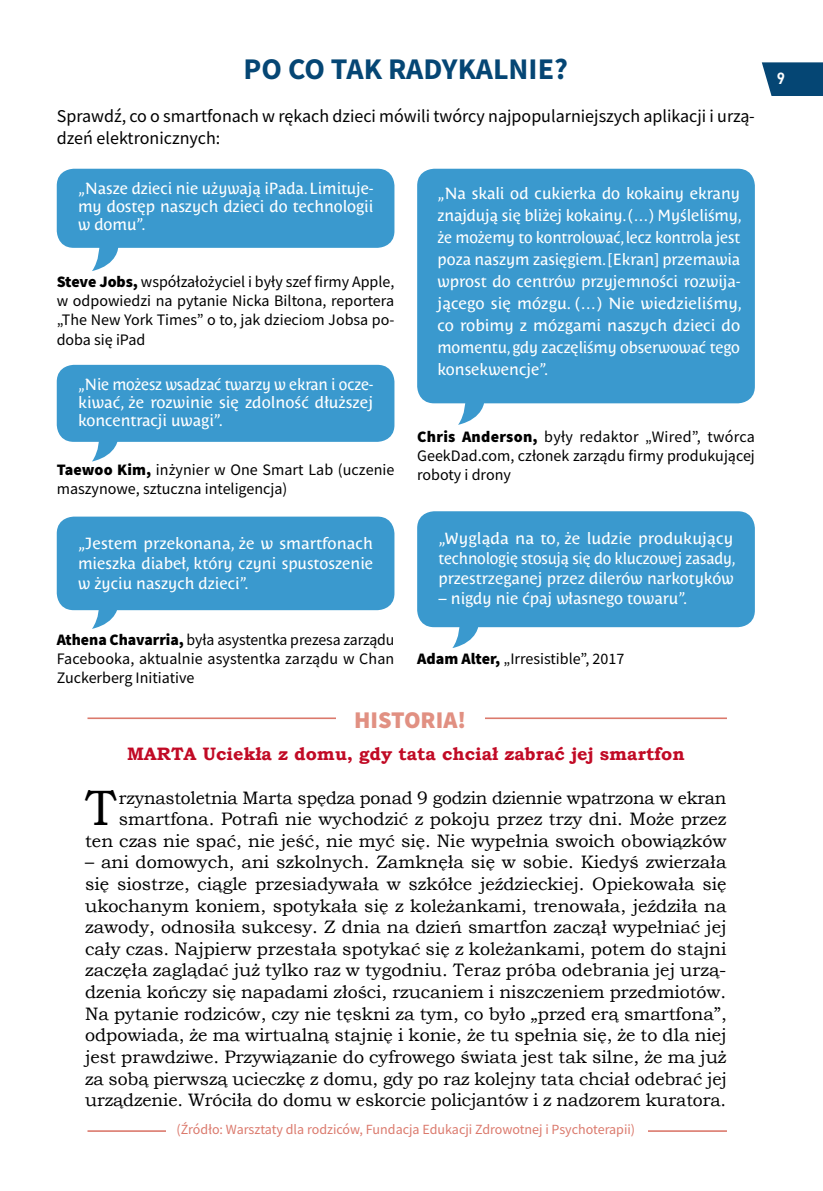
<style>
.page{position:relative;width:823px;height:1191px;background:#fff}
.page>*{position:absolute;margin:0;border:0;box-sizing:border-box;transform-origin:0 0}
.t1{font:49.8px "Bookman Old Style";color:#000}
.t2{font:700 30px "Source Sans Pro";color:#054674}
.t3{font:900 24px "Source Sans Pro";color:#e19082}
.t4{font:18px/21.6px "Bookman Old Style";letter-spacing:-.005em;color:#000;text-align:right}
.t5{font:18px/21.6px "Source Sans Pro";color:#000}
.t6{font:700 18px "Bookman Old Style";color:#c10a25}
.t7{font:16px/22px "Costa Ptf";color:#fff;text-align:justify}
.t8{font:16px/19.2px "Source Sans Pro";color:#000;text-align:justify}
.t9{font:16px/18px "Costa Ptf";color:#fff;text-align:justify;scale:.96 1}
.t10{font:700 16px "DIN Pl";color:#fff;scale:.95 1}
.t11{font:14px "Source Sans Pro";color:#db796c}
.s1{font-weight:900}
</style>
<div class="page">
<svg style="left:761px;top:62px;width:61px;height:34px;background:#1e5982"></svg>
<hr style="left:87px;top:1130px;width:639px;height:1px;background:#db796c">
<div style="left:166px;top:1117px;width:480px;height:25px;background:#fff"></div>
<hr style="left:87px;top:717px;width:639px;height:2px;background:#db796c">
<div style="left:335px;top:701px;width:149px;height:35px;background:#fff"></div>
<div style="left:57px;top:169px;width:337px;height:79px;background:#3a99ce;border-radius:17px"></div>
<div style="left:417px;top:511px;width:337px;height:116px;background:#3a99ce;border-radius:17px"></div>
<div style="left:417px;top:169px;width:337px;height:234px;background:#3a99ce;border-radius:17px"></div>
<div style="left:57px;top:516px;width:337px;height:94px;background:#3a99ce;border-radius:17px"></div>
<div style="left:57px;top:365px;width:337px;height:77px;background:#3a99ce;border-radius:17px"></div>
<svg style="left:92px;top:247px;width:26px;height:24px"></svg>
<svg style="left:458px;top:403px;width:26px;height:22px"></svg>
<svg style="left:92px;top:610px;width:26px;height:19px"></svg>
<svg style="left:92px;top:441px;width:26px;height:20px"></svg>
<svg style="left:452px;top:627px;width:26px;height:21px"></svg>
<h2 class="t2" style="left:243px;top:49px;width:326px">PO CO TAK RADYKALNIE?</h2>
<p class="t5" style="left:57px;top:106px;width:699px">Sprawdź, co o smartfonach w rękach dzieci mówili twórcy najpopularniejszych aplikacji i urzą&shy;dzeń elektronicznych:</p>
<p class="t7" style="left:78px;top:179px;width:296px;line-height:18px">„Nasze dzieci nie używają iPada. Limituje&shy;my dostęp naszych dzieci do technologii w domu”.</p>
<p class="t8" style="left:57px;top:272px;width:339px"><span class="s1">Steve Jobs,</span> współzałożyciel i były szef firmy Apple, w odpowiedzi na pytanie Nicka Biltona, reportera „The New York Times” o to, jak dzieciom Jobsa po&shy;doba się iPad</p>
<p class="t9" style="left:78px;top:375px;width:309px">„Nie możesz wsadzać twarzy w ekran i ocze&shy;kiwać, że rozwinie się zdolność dłuższej koncentracji uwagi”.</p>
<p class="t8" style="left:57px;top:460px;width:339px"><span class="s1">Taewoo Kim,</span> inżynier w One Smart Lab (uczenie maszynowe, sztuczna inteligencja)</p>
<p class="t7" style="left:78px;top:533px;width:296px;line-height:20px">„Jestem przekonana, że w smartfonach mieszka diabeł, który czyni spustoszenie w życiu naszych dzieci”.</p>
<p class="t8" style="left:57px;top:630px;width:339px"><span class="s1">Athena Chavarria,</span> była asystentka prezesa zarządu Facebooka, aktualnie asystentka zarządu w Chan Zuckerberg Initiative</p>
<p class="t7" style="left:437px;top:182px;width:306px;text-align:left">„Na skali od cukierka do kokainy ekrany znajdują się bliżej kokainy. (…) Myśleliśmy, że możemy to kontrolować, lecz kontrola jest poza naszym zasięgiem. [Ekran] przemawia wprost do centrów przyjemności rozwija&shy;jącego się mózgu. (…) Nie wiedzieliśmy, co robimy z mózgami naszych dzieci do momentu, gdy zaczęliśmy obserwować tego konsekwencje”.</p>
<p class="t8" style="left:417px;top:427px;width:339px"><span class="s1">Chris Anderson,</span> były redaktor „Wired”, twórca GeekDad.com, członek zarządu firmy produkującej roboty i drony</p>
<p class="t7" style="left:438px;top:529px;width:298px;line-height:20px;text-align:left">„Wygląda na to, że ludzie produkujący technologię stosują się do kluczowej zasady, przestrzeganej przez dilerów narkotyków</p>
<p class="t7" style="left:438px;top:588px;width:250px">– nigdy nie ćpaj własnego towaru”.</p>
<p class="t8" style="left:417px;top:648px;width:208px"><span class="s1">Adam Alter,</span> „Irresistible”, 2017</p>
<h3 class="t3" style="left:354px;top:703px;width:113px">HISTORIA!</h3>
<p class="t6" style="left:127px;top:741px;width:558px">MARTA Uciekła z domu, gdy tata chciał zabrać jej smartfon</p>
<h1 class="t1" style="left:86px;top:776px;width:32px">T</h1>
<p class="t4" style="left:85px;top:786px;width:642px">rzynastoletnia Marta spędza ponad 9 godzin dziennie wpatrzona w ekran smartfona. Potrafi nie wychodzić z pokoju przez trzy dni. Może przez<br>ten czas nie spać, nie jeść, nie myć się. Nie wypełnia swoich obowiązków</p>
<p class="t4" style="left:85px;top:851px;width:642px;text-align:justify">– ani domowych, ani szkolnych. Zamknęła się w sobie. Kiedyś zwierzała się siostrze, ciągle przesiadywała w szkółce jeździeckiej. Opiekowała się ukochanym koniem, spotykała się z koleżankami, trenowała, jeździła na zawody, odnosiła sukcesy. Z dnia na dzień smartfon zaczął wypełniać jej cały czas. Najpierw przestała spotykać się z koleżankami, potem do stajni zaczęła zaglądać już tylko raz w tygodniu. Teraz próba odebrania jej urzą&shy;dzenia kończy się napadami złości, rzucaniem i niszczeniem przedmiotów.<br>Na pytanie rodziców, czy nie tęskni za tym, co było „przed erą smartfona”, odpowiada, że ma wirtualną stajnię i konie, że tu spełnia się, że to dla niej jest prawdziwe. Przywiązanie do cyfrowego świata jest tak silne, że ma już za sobą pierwszą ucieczkę z domu, gdy po raz kolejny tata chciał odebrać jej urządzenie. Wróciła do domu w eskorcie policjantów i z nadzorem kuratora.</p>
<p class="t11" style="left:176px;top:1120px;width:460px">(Źródło: Warsztaty dla rodziców, Fundacja Edukacji Zdrowotnej i Psychoterapii)</p>
<p class="t10" style="left:776px;top:68px;width:10px">9</p>
</div>
